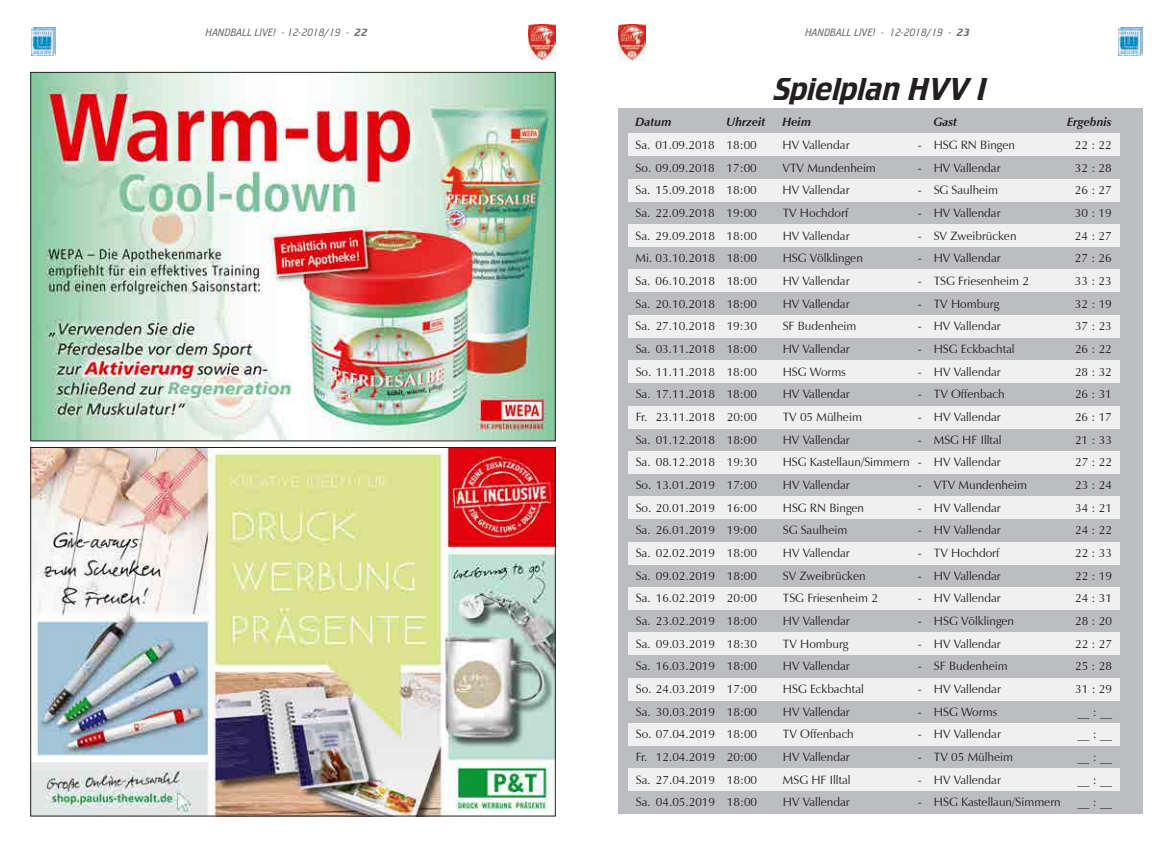
<style>
.page{position:relative;width:1174px;height:842px;background:#fff}
.page>*{position:absolute;margin:0;border:0;box-sizing:border-box;transform-origin:0 0}
.t1{font:italic 30px "AT Crillee";color:#231f20}
.t2{font:12px "Zapf Humanist 601 BT";color:#231f20}
.t3{font:italic 700 12px "Zapf Humanist 601 BT";color:#231f20}
.t4{font:italic 300 10px "AT Crillee";color:#6c6d70}
.s1{font-weight:400}
</style>
<div class="page">
<img style="left:31px;top:27px;width:24px;height:29px">
<img style="left:1118px;top:27px;width:24px;height:29px">
<img style="left:528px;top:24px;width:27px;height:37px">
<img style="left:619px;top:24px;width:26px;height:37px">
<div style="left:618px;top:108px;width:524px;height:706px;background:#bcbdc0"></div>
<div style="left:627px;top:768px;width:492px;height:23px;background:#f0f0f1"></div>
<div style="left:627px;top:723px;width:492px;height:23px;background:#f0f0f1"></div>
<div style="left:627px;top:678px;width:492px;height:22px;background:#f0f0f1"></div>
<div style="left:627px;top:270px;width:492px;height:22px;background:#f0f0f1"></div>
<div style="left:627px;top:224px;width:492px;height:23px;background:#f0f0f1"></div>
<div style="left:627px;top:179px;width:492px;height:23px;background:#f0f0f1"></div>
<div style="left:627px;top:133px;width:492px;height:23px;background:#f0f0f1"></div>
<div style="left:627px;top:451px;width:492px;height:23px;background:#f0f0f1"></div>
<div style="left:627px;top:406px;width:492px;height:22px;background:#f0f0f1"></div>
<div style="left:627px;top:360px;width:492px;height:23px;background:#f0f0f1"></div>
<div style="left:627px;top:315px;width:492px;height:23px;background:#f0f0f1"></div>
<div style="left:627px;top:632px;width:492px;height:23px;background:#f0f0f1"></div>
<div style="left:627px;top:587px;width:492px;height:23px;background:#f0f0f1"></div>
<div style="left:627px;top:542px;width:492px;height:22px;background:#f0f0f1"></div>
<div style="left:627px;top:496px;width:492px;height:23px;background:#f0f0f1"></div>
<img style="left:32px;top:74px;width:522px;height:365px">
<img style="left:32px;top:449px;width:522px;height:365px">
<p class="t4" style="left:205px;top:26px;width:163px">HANDBALL LIVE! - 12-2018/19 - <span class="s1">22</span></p>
<p class="t4" style="left:805px;top:26px;width:166px">HANDBALL LIVE! - 12-2018/19 - <span class="s1">23</span></p>
<h1 class="t1" style="left:774px;top:70px;width:214px">Spielplan HVV I</h1>
<p class="t3" style="left:635px;top:115px;width:37px">Datum</p>
<p class="t3" style="left:726px;top:115px;width:40px">Uhrzeit</p>
<p class="t3" style="left:782px;top:115px;width:30px">Heim</p>
<p class="t3" style="left:933px;top:115px;width:25px">Gast</p>
<p class="t3" style="left:1067px;top:115px;width:46px">Ergebnis</p>
<p class="t2" style="left:635px;top:137px;width:123px">Sa. 01.09.2018 18:00</p>
<p class="t2" style="left:782px;top:137px;width:68px">HV Vallendar</p>
<p class="t2" style="left:917px;top:137px;width:99px">- HSG RN Bingen</p>
<p class="t2" style="left:1074px;top:137px;width:38px">22 : 22</p>
<p class="t2" style="left:635px;top:160px;width:123px">So. 09.09.2018 17:00</p>
<p class="t2" style="left:782px;top:160px;width:95px">VTV Mundenheim</p>
<p class="t2" style="left:917px;top:160px;width:84px">- HV Vallendar</p>
<p class="t2" style="left:1075px;top:160px;width:38px">32 : 28</p>
<p class="t2" style="left:635px;top:183px;width:123px">Sa. 15.09.2018 18:00</p>
<p class="t2" style="left:782px;top:183px;width:68px">HV Vallendar</p>
<p class="t2" style="left:917px;top:183px;width:82px">- SG Saulheim</p>
<p class="t2" style="left:1075px;top:183px;width:38px">26 : 27</p>
<p class="t2" style="left:635px;top:205px;width:123px">Sa. 22.09.2018 19:00</p>
<p class="t2" style="left:782px;top:205px;width:67px">TV Hochdorf</p>
<p class="t2" style="left:917px;top:205px;width:84px">- HV Vallendar</p>
<p class="t2" style="left:1075px;top:205px;width:38px">30 : 19</p>
<p class="t2" style="left:635px;top:228px;width:123px">Sa. 29.09.2018 18:00</p>
<p class="t2" style="left:782px;top:228px;width:68px">HV Vallendar</p>
<p class="t2" style="left:917px;top:228px;width:100px">- SV Zweibrücken</p>
<p class="t2" style="left:1075px;top:228px;width:38px">24 : 27</p>
<p class="t2" style="left:635px;top:251px;width:123px">Mi. 03.10.2018 18:00</p>
<p class="t2" style="left:782px;top:251px;width:82px">HSG Völklingen</p>
<p class="t2" style="left:917px;top:251px;width:84px">- HV Vallendar</p>
<p class="t2" style="left:1075px;top:251px;width:38px">27 : 26</p>
<p class="t2" style="left:635px;top:273px;width:123px">Sa. 06.10.2018 18:00</p>
<p class="t2" style="left:782px;top:273px;width:68px">HV Vallendar</p>
<p class="t2" style="left:917px;top:273px;width:113px">- TSG Friesenheim 2</p>
<p class="t2" style="left:1075px;top:273px;width:38px">33 : 23</p>
<p class="t2" style="left:635px;top:296px;width:123px">Sa. 20.10.2018 18:00</p>
<p class="t2" style="left:782px;top:296px;width:68px">HV Vallendar</p>
<p class="t2" style="left:917px;top:296px;width:83px">- TV Homburg</p>
<p class="t2" style="left:1075px;top:296px;width:38px">32 : 19</p>
<p class="t2" style="left:635px;top:319px;width:123px">Sa. 27.10.2018 19:30</p>
<p class="t2" style="left:782px;top:319px;width:75px">SF Budenheim</p>
<p class="t2" style="left:917px;top:319px;width:84px">- HV Vallendar</p>
<p class="t2" style="left:1075px;top:319px;width:38px">37 : 23</p>
<p class="t2" style="left:635px;top:341px;width:123px">Sa. 03.11.2018 18:00</p>
<p class="t2" style="left:782px;top:341px;width:68px">HV Vallendar</p>
<p class="t2" style="left:917px;top:341px;width:98px">- HSG Eckbachtal</p>
<p class="t2" style="left:1075px;top:341px;width:38px">26 : 22</p>
<p class="t2" style="left:635px;top:364px;width:123px">So. 11.11.2018 18:00</p>
<p class="t2" style="left:782px;top:364px;width:64px">HSG Worms</p>
<p class="t2" style="left:917px;top:364px;width:84px">- HV Vallendar</p>
<p class="t2" style="left:1075px;top:364px;width:38px">28 : 32</p>
<p class="t2" style="left:635px;top:387px;width:123px">Sa. 17.11.2018 18:00</p>
<p class="t2" style="left:782px;top:387px;width:68px">HV Vallendar</p>
<p class="t2" style="left:917px;top:387px;width:88px">- TV Offenbach</p>
<p class="t2" style="left:1075px;top:387px;width:38px">26 : 31</p>
<p class="t2" style="left:635px;top:409px;width:123px">Fr. 23.11.2018 20:00</p>
<p class="t2" style="left:782px;top:409px;width:81px">TV 05 Mülheim</p>
<p class="t2" style="left:917px;top:409px;width:84px">- HV Vallendar</p>
<p class="t2" style="left:1075px;top:409px;width:38px">26 : 17</p>
<p class="t2" style="left:635px;top:432px;width:123px">Sa. 01.12.2018 18:00</p>
<p class="t2" style="left:782px;top:432px;width:68px">HV Vallendar</p>
<p class="t2" style="left:917px;top:432px;width:85px">- MSG HF Illtal</p>
<p class="t2" style="left:1075px;top:432px;width:38px">21 : 33</p>
<p class="t2" style="left:635px;top:455px;width:123px">Sa. 08.12.2018 19:30</p>
<p class="t2" style="left:782px;top:455px;width:219px">HSG Kastellaun/Simmern - HV Vallendar</p>
<p class="t2" style="left:1075px;top:455px;width:38px">27 : 22</p>
<p class="t2" style="left:635px;top:477px;width:123px">So. 13.01.2019 17:00</p>
<p class="t2" style="left:783px;top:477px;width:68px">HV Vallendar</p>
<p class="t2" style="left:918px;top:477px;width:111px">- VTV Mundenheim</p>
<p class="t2" style="left:1075px;top:477px;width:38px">23 : 24</p>
<p class="t2" style="left:636px;top:500px;width:123px">So. 20.01.2019 16:00</p>
<p class="t2" style="left:783px;top:500px;width:83px">HSG RN Bingen</p>
<p class="t2" style="left:918px;top:500px;width:84px">- HV Vallendar</p>
<p class="t2" style="left:1075px;top:500px;width:38px">34 : 21</p>
<p class="t2" style="left:636px;top:523px;width:123px">Sa. 26.01.2019 19:00</p>
<p class="t2" style="left:783px;top:523px;width:66px">SG Saulheim</p>
<p class="t2" style="left:918px;top:523px;width:84px">- HV Vallendar</p>
<p class="t2" style="left:1075px;top:523px;width:38px">24 : 22</p>
<p class="t2" style="left:636px;top:545px;width:123px">Sa. 02.02.2019 18:00</p>
<p class="t2" style="left:783px;top:545px;width:68px">HV Vallendar</p>
<p class="t2" style="left:918px;top:545px;width:83px">- TV Hochdorf</p>
<p class="t2" style="left:1075px;top:545px;width:38px">22 : 33</p>
<p class="t2" style="left:636px;top:568px;width:123px">Sa. 09.02.2019 18:00</p>
<p class="t2" style="left:783px;top:568px;width:84px">SV Zweibrücken</p>
<p class="t2" style="left:918px;top:568px;width:84px">- HV Vallendar</p>
<p class="t2" style="left:1075px;top:568px;width:38px">22 : 19</p>
<p class="t2" style="left:636px;top:591px;width:123px">Sa. 16.02.2019 20:00</p>
<p class="t2" style="left:783px;top:591px;width:97px">TSG Friesenheim 2</p>
<p class="t2" style="left:918px;top:591px;width:84px">- HV Vallendar</p>
<p class="t2" style="left:1075px;top:591px;width:38px">24 : 31</p>
<p class="t2" style="left:636px;top:613px;width:123px">Sa. 23.02.2019 18:00</p>
<p class="t2" style="left:783px;top:613px;width:68px">HV Vallendar</p>
<p class="t2" style="left:918px;top:613px;width:98px">- HSG Völklingen</p>
<p class="t2" style="left:1075px;top:613px;width:38px">28 : 20</p>
<p class="t2" style="left:636px;top:636px;width:123px">Sa. 09.03.2019 18:30</p>
<p class="t2" style="left:783px;top:636px;width:67px">TV Homburg</p>
<p class="t2" style="left:918px;top:636px;width:84px">- HV Vallendar</p>
<p class="t2" style="left:1075px;top:636px;width:38px">22 : 27</p>
<p class="t2" style="left:636px;top:659px;width:123px">Sa. 16.03.2019 18:00</p>
<p class="t2" style="left:783px;top:659px;width:68px">HV Vallendar</p>
<p class="t2" style="left:918px;top:659px;width:91px">- SF Budenheim</p>
<p class="t2" style="left:1075px;top:659px;width:38px">25 : 28</p>
<p class="t2" style="left:636px;top:681px;width:123px">So. 24.03.2019 17:00</p>
<p class="t2" style="left:783px;top:681px;width:82px">HSG Eckbachtal</p>
<p class="t2" style="left:918px;top:681px;width:84px">- HV Vallendar</p>
<p class="t2" style="left:1075px;top:681px;width:38px">31 : 29</p>
<p class="t2" style="left:636px;top:704px;width:123px">Sa. 30.03.2019 18:00</p>
<p class="t2" style="left:783px;top:704px;width:68px">HV Vallendar</p>
<p class="t2" style="left:918px;top:704px;width:80px">- HSG Worms</p>
<p class="t2" style="left:1077px;top:704px;width:36px">__ : __</p>
<p class="t2" style="left:636px;top:727px;width:123px">So. 07.04.2019 18:00</p>
<p class="t2" style="left:783px;top:727px;width:72px">TV Offenbach</p>
<p class="t2" style="left:918px;top:727px;width:84px">- HV Vallendar</p>
<p class="t2" style="left:1077px;top:727px;width:36px">__ : __</p>
<p class="t2" style="left:636px;top:749px;width:123px">Fr. 12.04.2019 20:00</p>
<p class="t2" style="left:783px;top:749px;width:68px">HV Vallendar</p>
<p class="t2" style="left:918px;top:749px;width:97px">- TV 05 Mülheim</p>
<p class="t2" style="left:1077px;top:749px;width:36px">__ : __</p>
<p class="t2" style="left:636px;top:772px;width:123px">Sa. 27.04.2019 18:00</p>
<p class="t2" style="left:783px;top:772px;width:69px">MSG HF Illtal</p>
<p class="t2" style="left:918px;top:772px;width:84px">- HV Vallendar</p>
<p class="t2" style="left:1077px;top:772px;width:36px">__ : __</p>
<p class="t2" style="left:636px;top:795px;width:123px">Sa. 04.05.2019 18:00</p>
<p class="t2" style="left:783px;top:795px;width:68px">HV Vallendar</p>
<p class="t2" style="left:918px;top:795px;width:144px">- HSG Kastellaun/Simmern</p>
<p class="t2" style="left:1077px;top:795px;width:36px">__ : __</p>
</div>
